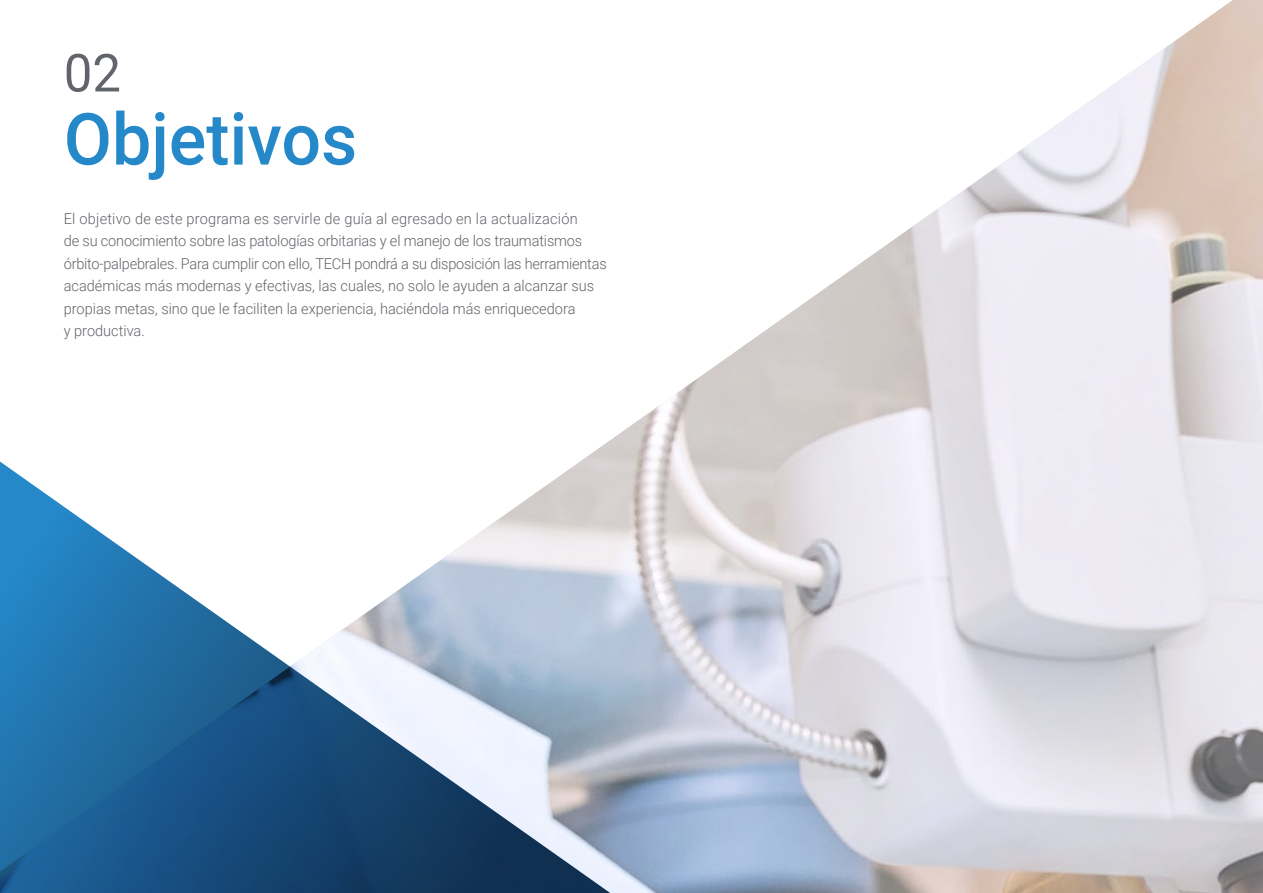
<style>
.page{position:relative;width:1263px;height:893px;background:#fff}
.page>*{position:absolute;margin:0;border:0;box-sizing:border-box;transform-origin:0 0}
.t1{font:500 72px "Roboto";color:#2488c9}
.t2{font:52.5px "Roboto";color:#61646a}
.t3{font:300 15px/22.5px "Roboto";color:#61646a}
</style>
<div class="page">
<img style="left:602px;top:0;width:661px;height:893px">
<svg style="left:0;top:446px;width:640px;height:447px"></svg>
<h2 class="t2" style="left:64px;top:36px;width:59px">02</h2>
<h1 class="t1" style="left:64px;top:89px;width:295px">Objetivos</h1>
<p class="t3" style="left:64px;top:207px;width:544px">El objetivo de este programa es servirle de guía al egresado en la actualización<br>de su conocimiento sobre las patologías orbitarias y el manejo de los traumatismos órbito-palpebrales. Para cumplir con ello, TECH pondrá a su disposición las herramientas académicas más modernas y efectivas, las cuales, no solo le ayuden a alcanzar sus propias metas, sino que le faciliten la experiencia, haciéndola más enriquecedora<br>y productiva.</p>
</div>
